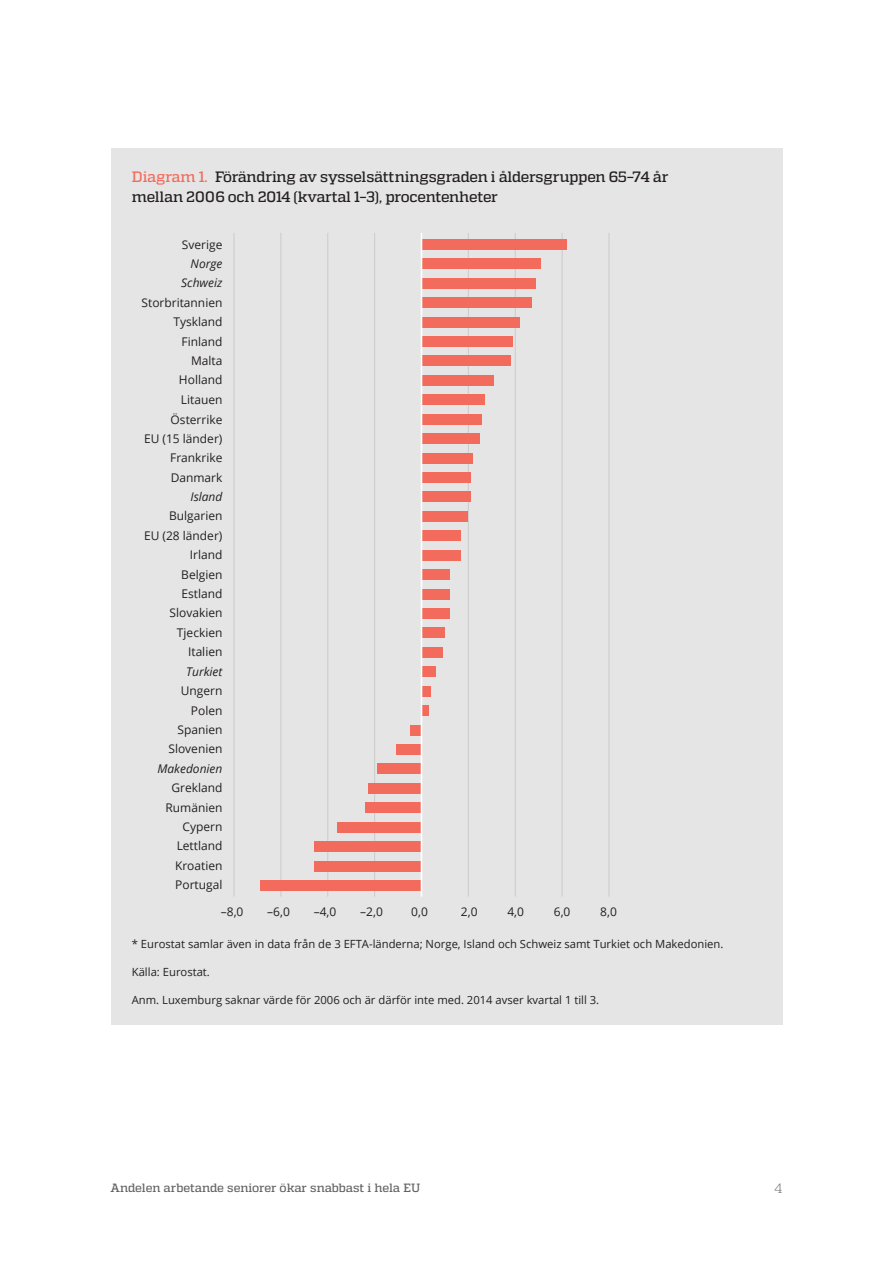
<style>
.page{position:relative;width:893px;height:1263px;background:#fff}
.page>*{position:absolute;margin:0;border:0;box-sizing:border-box;transform-origin:0 0}
.t1{font:500 15px/19.5px "Quadon";letter-spacing:-.015em;color:#231f20}
.t2{font:300 13.5px "Quadon";color:#636366}
.t3{font:12px/19.4px "Open Sans";color:#231f20;text-align:right}
.t4{font:500 12px "Quadon";letter-spacing:-.005em;color:#636366}
.t5{font:italic 12px/19.4px "Open Sans";color:#231f20;text-align:right}
.t6{font:11.25px "Open Sans";color:#231f20}
.s1{color:#f26b5c}
</style>
<div class="page">
<div style="left:111px;top:149px;width:671px;height:876px;background:#e5e5e5"></div>
<hr style="left:515px;top:233px;width:1px;height:663px;background:#cbcbcb">
<hr style="left:468px;top:233px;width:1px;height:663px;background:#cbcbcb">
<hr style="left:374px;top:233px;width:1px;height:663px;background:#cbcbcb">
<hr style="left:327px;top:233px;width:1px;height:663px;background:#cbcbcb">
<hr style="left:280px;top:233px;width:1px;height:663px;background:#cbcbcb">
<hr style="left:234px;top:233px;width:1px;height:663px;background:#cbcbcb">
<hr style="left:562px;top:233px;width:1px;height:663px;background:#cbcbcb">
<hr style="left:609px;top:233px;width:1px;height:663px;background:#cbcbcb">
<div style="left:421px;top:239px;width:146px;height:11px;background:#f26b5c"></div>
<div style="left:421px;top:258px;width:120px;height:11px;background:#f26b5c"></div>
<div style="left:421px;top:278px;width:115px;height:11px;background:#f26b5c"></div>
<div style="left:421px;top:297px;width:111px;height:11px;background:#f26b5c"></div>
<div style="left:421px;top:317px;width:99px;height:10px;background:#f26b5c"></div>
<div style="left:421px;top:336px;width:92px;height:11px;background:#f26b5c"></div>
<div style="left:421px;top:356px;width:89px;height:10px;background:#f26b5c"></div>
<div style="left:421px;top:375px;width:73px;height:11px;background:#f26b5c"></div>
<div style="left:421px;top:394px;width:64px;height:11px;background:#f26b5c"></div>
<div style="left:421px;top:414px;width:61px;height:11px;background:#f26b5c"></div>
<div style="left:421px;top:433px;width:59px;height:11px;background:#f26b5c"></div>
<div style="left:421px;top:453px;width:52px;height:10px;background:#f26b5c"></div>
<div style="left:421px;top:472px;width:50px;height:11px;background:#f26b5c"></div>
<div style="left:421px;top:492px;width:50px;height:10px;background:#f26b5c"></div>
<div style="left:421px;top:511px;width:47px;height:11px;background:#f26b5c"></div>
<div style="left:421px;top:530px;width:40px;height:11px;background:#f26b5c"></div>
<div style="left:421px;top:550px;width:40px;height:10px;background:#f26b5c"></div>
<div style="left:421px;top:569px;width:29px;height:11px;background:#f26b5c"></div>
<div style="left:421px;top:589px;width:29px;height:10px;background:#f26b5c"></div>
<div style="left:421px;top:608px;width:29px;height:11px;background:#f26b5c"></div>
<div style="left:421px;top:627px;width:24px;height:11px;background:#f26b5c"></div>
<div style="left:421px;top:647px;width:22px;height:11px;background:#f26b5c"></div>
<div style="left:421px;top:666px;width:14px;height:11px;background:#f26b5c"></div>
<div style="left:421px;top:686px;width:10px;height:10px;background:#f26b5c"></div>
<svg style="left:422px;top:705px;width:6px;height:11px"></svg>
<div style="left:410px;top:725px;width:11px;height:10px;background:#f26b5c"></div>
<div style="left:396px;top:744px;width:25px;height:11px;background:#f26b5c"></div>
<div style="left:377px;top:763px;width:44px;height:11px;background:#f26b5c"></div>
<div style="left:368px;top:783px;width:53px;height:11px;background:#f26b5c"></div>
<div style="left:365px;top:802px;width:56px;height:11px;background:#f26b5c"></div>
<div style="left:337px;top:822px;width:84px;height:10px;background:#f26b5c"></div>
<div style="left:314px;top:841px;width:107px;height:11px;background:#f26b5c"></div>
<div style="left:314px;top:861px;width:107px;height:10px;background:#f26b5c"></div>
<div style="left:260px;top:880px;width:161px;height:11px;background:#f26b5c"></div>
<hr style="left:421px;top:233px;width:1px;height:663px;background:#fff">
<p class="t1" style="left:132px;top:167px;width:538px"><span class="s1">Diagram 1.</span> Förändring av sysselsättningsgraden i åldersgruppen 65–74 år mellan 2006 och 2014 (kvartal 1–3), procentenheter</p>
<p class="t3" style="left:182px;top:234px;width:42px">Sverige</p>
<p class="t5" style="left:181px;top:254px;width:43px">Norge<br>Schweiz</p>
<p class="t3" style="left:142px;top:292px;width:82px">Storbritannien<br>Tyskland<br>Finland<br>Malta<br>Holland<br>Litauen<br>Österrike<br>EU (15 länder)<br>Frankrike<br>Danmark</p>
<p class="t5" style="left:190px;top:487px;width:34px">Island</p>
<p class="t3" style="left:144px;top:506px;width:80px">Bulgarien<br>EU (28 länder)<br>Irland<br>Belgien<br>Estland<br>Slovakien<br>Tjeckien<br>Italien</p>
<p class="t5" style="left:186px;top:661px;width:38px">Turkiet</p>
<p class="t3" style="left:168px;top:681px;width:56px">Ungern<br>Polen<br>Spanien<br>Slovenien</p>
<p class="t5" style="left:158px;top:758px;width:66px">Makedonien</p>
<p class="t3" style="left:165px;top:778px;width:59px">Grekland<br>Rumänien<br>Cypern<br>Lettland<br>Kroatien<br>Portugal</p>
<p class="t3" style="left:221px;top:902px;width:24px">–8,0</p>
<p class="t3" style="left:267px;top:902px;width:24px">–6,0</p>
<p class="t3" style="left:314px;top:902px;width:24px">–4,0</p>
<p class="t3" style="left:360px;top:902px;width:24px">–2,0</p>
<p class="t3" style="left:411px;top:902px;width:18px">0,0</p>
<p class="t3" style="left:461px;top:902px;width:18px">2,0</p>
<p class="t3" style="left:507px;top:902px;width:18px">4,0</p>
<p class="t3" style="left:554px;top:902px;width:18px">6,0</p>
<p class="t3" style="left:600px;top:902px;width:18px">8,0</p>
<p class="t6" style="left:132px;top:936px;width:593px">* Eurostat samlar även in data från de 3 EFTA-länderna; Norge, Island och Schweiz samt Turkiet och Makedonien.</p>
<p class="t6" style="left:132px;top:964px;width:80px">Källa: Eurostat.</p>
<p class="t6" style="left:132px;top:992px;width:469px">Anm. Luxemburg saknar värde för 2006 och är därför inte med. 2014 avser kvartal 1 till 3.</p>
<p class="t4" style="left:111px;top:1181px;width:311px">Andelen arbetande seniorer ökar snabbast i hela EU</p>
<p class="t2" style="left:774px;top:1181px;width:10px">4</p>
</div>
